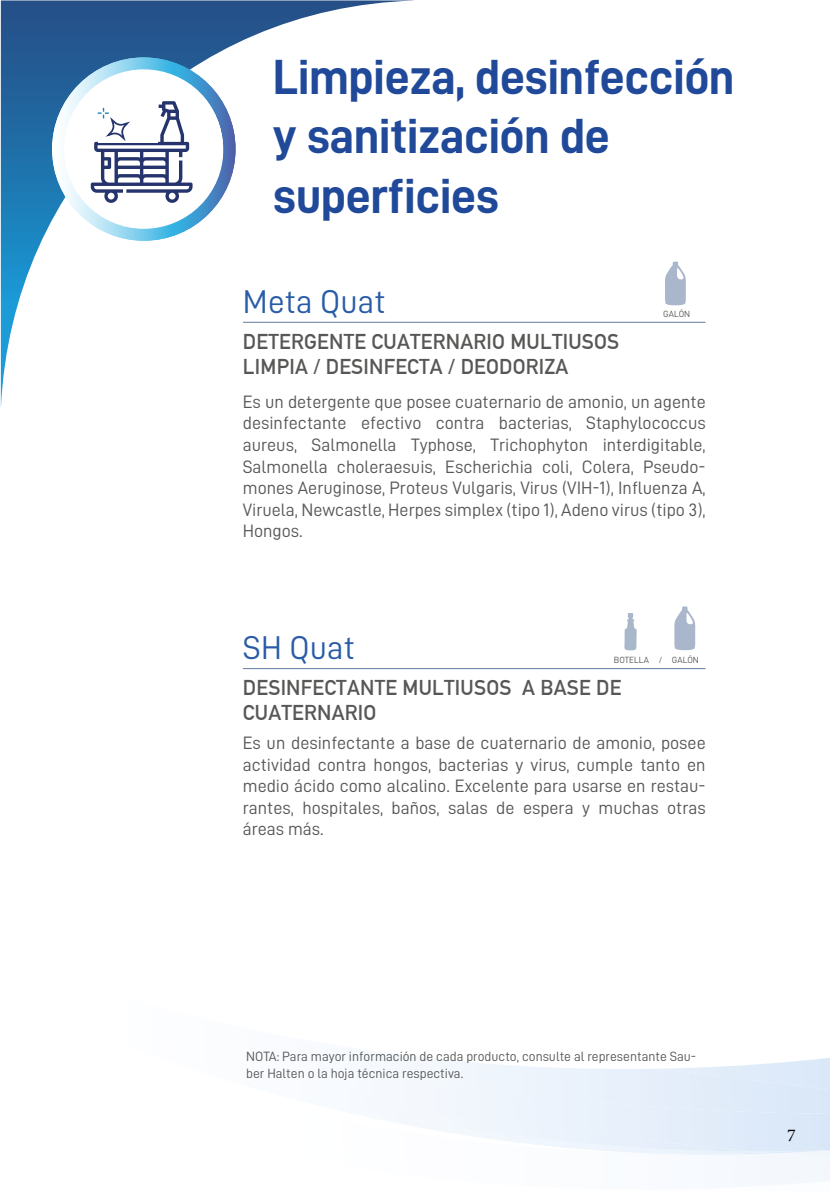
<style>
.page{position:relative;width:830px;height:1191px;background:#fff}
.page>*{position:absolute;margin:0;border:0;box-sizing:border-box;transform-origin:0 0}
.t1{font:49.5px/59.4px "D DIN Bold";letter-spacing:-.015em;color:#204999}
.t2{font:33px "D DIN";letter-spacing:.005em;color:#295ba6}
.t3{font:700 21px/25.2px "DIN Alternate";letter-spacing:.01em;color:#575756}
.t4{font:18px/21.6px "D DIN";color:#575756;text-align:justify}
.t5{font:18px "Minion Pro";color:#000}
.t6{font:13.5px/16.5px "D DIN";color:#575756}
.t7{font:9px "D DIN";color:#575756}
</style>
<div class="page">
<svg style="left:1px;top:0;width:412px;height:405px"></svg>
<img style="left:289px;top:1062px;width:540px;height:89px">
<img style="left:763px;top:1150px;width:66px;height:3px">
<img style="left:792px;top:1148px;width:37px;height:3px">
<hr style="left:243px;top:322px;width:462px;height:1px;background:#6a82a5">
<svg style="left:665px;top:262px;width:21px;height:43px"></svg>
<hr style="left:243px;top:668px;width:462px;height:1px;background:#6a82a5">
<svg style="left:674px;top:606px;width:21px;height:44px"></svg>
<svg style="left:624px;top:613px;width:12px;height:37px"></svg>
<svg style="left:52px;top:57px;width:183px;height:184px"></svg>
<h1 class="t1" style="left:273px;top:46px;width:463px">Limpieza, desinfección y sanitización de superficies</h1>
<h2 class="t2" style="left:243px;top:283px;width:144px">Meta Quat</h2>
<p class="t3" style="left:243px;top:327px;width:377px">DETERGENTE CUATERNARIO MULTIUSOS<br>LIMPIA / DESINFECTA / DEODORIZA</p>
<p class="t4" style="left:243px;top:390px;width:464px">Es un detergente que posee cuaternario de amonio, un agente desinfectante efectivo contra bacterias, Staphylococcus aureus, Salmonella Typhose, Trichophyton interdigitable, Salmonella choleraesuis, Escherichia coli, Colera, Pseudo&shy;mones Aeruginose, Proteus Vulgaris, Virus (VIH-1), Influenza A, Viruela, Newcastle, Herpes simplex (tipo 1), Adeno virus (tipo 3), Hongos.</p>
<p class="t7" style="left:663px;top:309px;width:28px">GALÓN</p>
<h2 class="t2" style="left:243px;top:629px;width:113px">SH Quat</h2>
<p class="t3" style="left:243px;top:673px;width:379px">DESINFECTANTE MULTIUSOS A BASE DE<br>CUATERNARIO</p>
<p class="t4" style="left:243px;top:731px;width:464px">Es un desinfectante a base de cuaternario de amonio, posee actividad contra hongos, bacterias y virus, cumple tanto en medio ácido como alcalino. Excelente para usarse en restau&shy;rantes, hospitales, baños, salas de espera y muchas otras áreas más.</p>
<p class="t7" style="left:613px;top:655px;width:86px">BOTELLA / GALÓN</p>
<p class="t6" style="left:246px;top:1048px;width:451px">NOTA: Para mayor información de cada producto, consulte al representante Sau&shy;ber Halten o la hoja técnica respectiva.</p>
<p class="t5" style="left:786px;top:1123px;width:10px">7</p>
</div>
